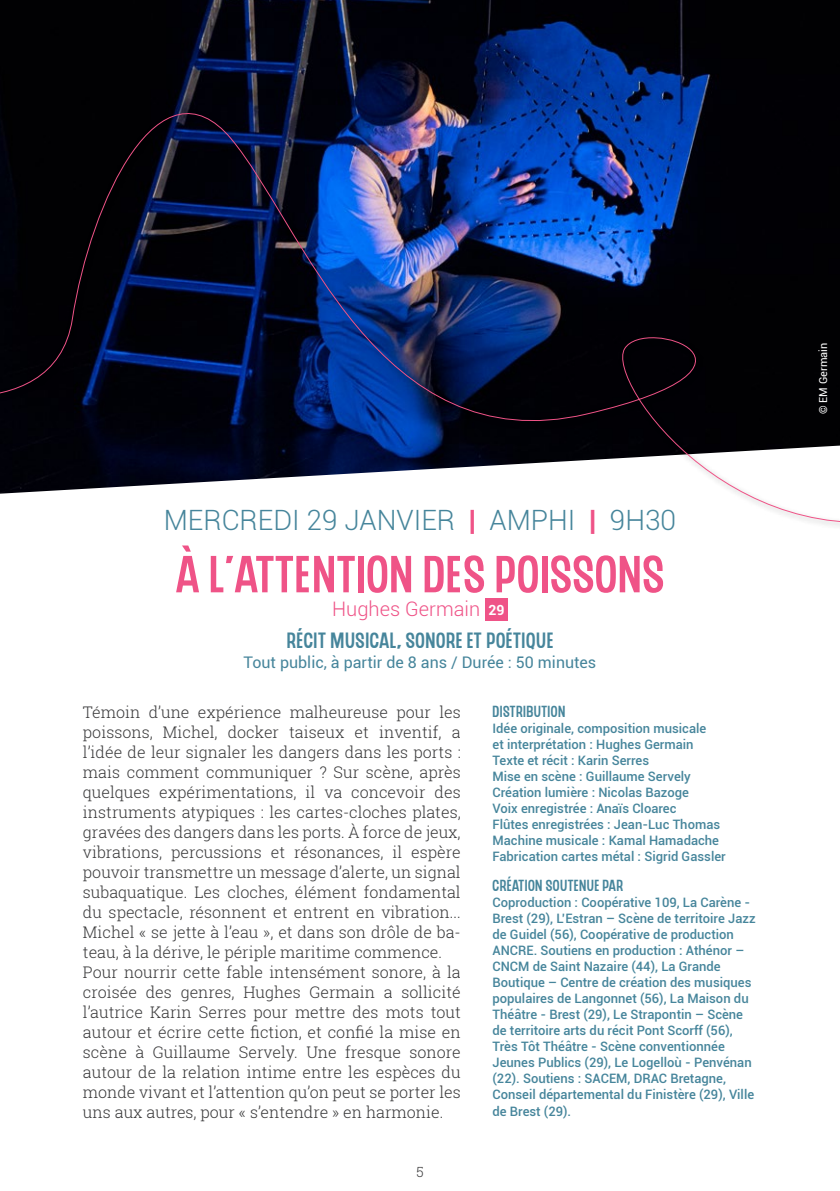
<style>
.page{position:relative;width:840px;height:1191px;background:#fff}
.page>*{position:absolute;margin:0;border:0;box-sizing:border-box;transform-origin:0 0}
.t1{font:52px "CHEDROS";letter-spacing:.02em;color:#ef5387}
.t2{font:300 28px "Roboto";color:#46859b}
.t3{font:22px "CHEDROS";letter-spacing:.03em;color:#46859b}
.t4{font:300 20px "Roboto";color:#ef5387}
.t5{font:300 16px/20px "Roboto Slab";color:#383839}
.t6{font:16px "Roboto";color:#46859b}
.t7{font:16px "CHEDROS";letter-spacing:.03em;color:#46859b}
.t8{font:300 14px "Roboto Slab";color:#383839}
.t9{font:500 13px/16px "Roboto";color:#46859b}
.t10{font:11px "Roboto";color:#fff}
.s1{font-weight:900;color:#ef5387}
.s2{font-weight:700;font-size:14px;color:#fff}
</style>
<div class="page">
<img style="left:0;top:0;width:839px;height:54px">
<div style="left:485px;top:598px;width:22px;height:22px;background:#ef5387"></div>
<svg style="left:0;top:54px;width:839px;height:472px"></svg>
<h2 class="t2" style="left:164px;top:501px;width:513px">MERCREDI 29 JANVIER <span class="s1">|</span> AMPHI <span class="s1">|</span> 9H30</h2>
<h1 class="t1" style="left:176px;top:555px;width:489px">À L'ATTENTION DES POISSONS</h1>
<p class="t4" style="left:332px;top:595px;width:174px">Hughes Germain <span class="s2">29</span></p>
<h3 class="t3" style="left:286px;top:632px;width:268px">RÉCIT MUSICAL, SONORE ET POÉTIQUE</h3>
<p class="t6" style="left:243px;top:651px;width:354px">Tout public, à partir de 8 ans / Durée : 50 minutes</p>
<p class="t5" style="left:83px;top:701px;width:379px">Témoin d’une expérience malheureuse pour les poissons, Michel, docker taiseux et inventif, a l’idée de leur signaler les dangers dans les ports : mais comment communiquer ? Sur scène, après quelques expérimentations, il va concevoir des instruments atypiques : les cartes-cloches plates, gravées des dangers dans les ports. À force de jeux, vibrations, percussions et résonances, il espère pouvoir transmettre un message d’alerte, un signal subaquatique. Les cloches, élément fondamental du spectacle, résonnent et entrent en vibration...<br>Michel « se jette à l’eau », et dans son drôle de ba&shy;teau, à la dérive, le périple maritime commence.<br>Pour nourrir cette fable intensément sonore, à la croisée des genres, Hughes Germain a sollicité l’autrice Karin Serres pour mettre des mots tout autour et écrire cette fiction, et confié la mise en scène à Guillaume Servely. Une fresque sonore autour de la relation intime entre les espèces du monde vivant et l’attention qu’on peut se porter les uns aux autres, pour « s’entendre » en harmonie.</p>
<p class="t7" style="left:492px;top:705px;width:74px">DISTRIBUTION</p>
<p class="t9" style="left:492px;top:720px;width:234px">Idée originale, composition musicale<br>et interprétation : Hughes Germain Texte et récit : Karin Serres<br>Mise en scène : Guillaume Servely Création lumière : Nicolas Bazoge<br>Voix enregistrée : Anaïs Cloarec<br>Flûtes enregistrées : Jean-Luc Thomas Machine musicale : Kamal Hamadache Fabrication cartes métal : Sigrid Gassler</p>
<p class="t7" style="left:492px;top:879px;width:132px">CRÉATION SOUTENUE PAR</p>
<p class="t9" style="left:492px;top:894px;width:264px">Coproduction : Coopérative 109, La Carène - Brest (29), L’Estran – Scène de territoire Jazz de Guidel (56), Coopérative de production ANCRE. Soutiens en production : Athénor – CNCM de Saint Nazaire (44), La Grande Boutique – Centre de création des musiques populaires de Langonnet (56), La Maison du Théâtre - Brest (29), Le Strapontin – Scène de territoire arts du récit Pont Scorff (56), Très Tôt Théâtre - Scène conventionnée Jeunes Publics (29), Le Logelloù - Penvénan (22). Soutiens : SACEM, DRAC Bretagne, Conseil départemental du Finistère (29), Ville de Brest (29).</p>
<p class="t8" style="left:416px;top:1162px;width:9px">5</p>
<p class="t10" style="left:815px;top:414px;width:73px;rotate:-90deg">© EM Germain</p>
</div>
